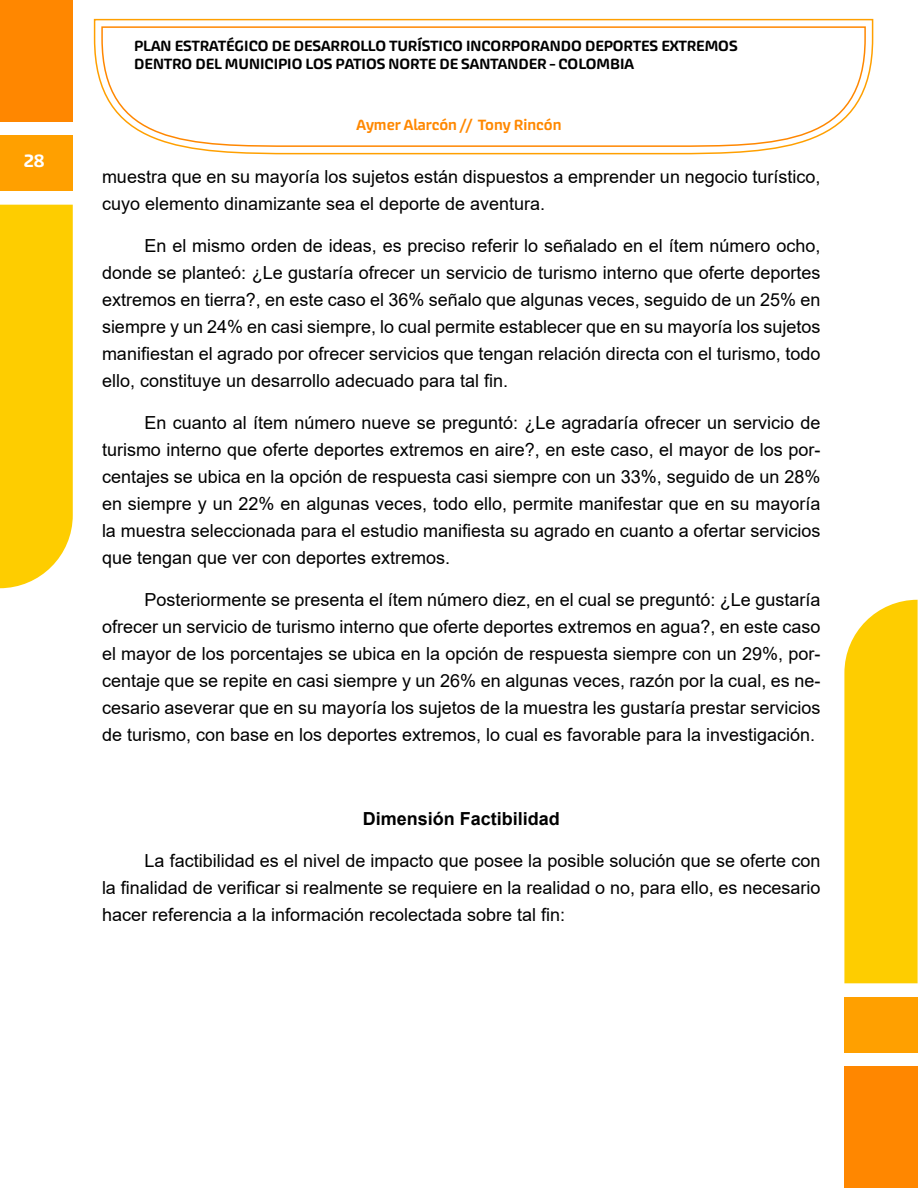
<style>
.page{position:relative;width:918px;height:1188px;background:#fff}
.page>*{position:absolute;margin:0;border:0;box-sizing:border-box;transform-origin:0 0}
.t1{font:18px/27px "Arial";color:#000;text-align:justify}
.t2{font:700 18px "Arial";color:#000}
.t3{font:500 18px "Akceler Aalt";color:#fff}
.t4{font:500 15px/18px "Akceler Aalt";color:#000}
.t5{font:500 15px "Akceler Aalt";color:#f80}
</style>
<div class="page">
<div style="left:0;top:0;width:73px;height:122px;background:#ff8700"></div>
<div style="left:0;top:135px;width:73px;height:56px;background:#ffa000"></div>
<div style="left:0;top:205px;width:73px;height:383px;background:#fecd00"></div>
<div style="left:844px;top:1066px;width:74px;height:122px;background:#ff8700"></div>
<div style="left:844px;top:997px;width:74px;height:56px;background:#ffa000"></div>
<div style="left:844px;top:600px;width:74px;height:383px;background:#fecd00"></div>
<svg style="left:93px;top:18px;width:781px;height:137px"></svg>
<svg style="left:101px;top:26px;width:766px;height:122px"></svg>
<p class="t3" style="left:24px;top:147px;width:22px">28</p>
<p class="t4" style="left:134px;top:36px;width:605px">PLAN ESTRATÉGICO DE DESARROLLO TURÍSTICO INCORPORANDO DEPORTES EXTREMOS<br>DENTRO DEL MUNICIPIO LOS PATIOS NORTE DE SANTANDER – COLOMBIA</p>
<p class="t5" style="left:356px;top:114px;width:207px">Aymer Alarcón // Tony Rincón</p>
<p class="t1" style="left:102px;top:163px;width:720px">muestra que en su mayoría los sujetos están dispuestos a emprender un negocio turístico, cuyo elemento dinamizante sea el deporte de aventura.</p>
<p class="t1" style="left:102px;top:232px;width:720px;text-indent:43px">En el mismo orden de ideas, es preciso referir lo señalado en el ítem número ocho, donde se planteó: ¿Le gustaría ofrecer un servicio de turismo interno que oferte deportes extremos en tierra?, en este caso el 36% señalo que algunas veces, seguido de un 25% en siempre y un 24% en casi siempre, lo cual permite establecer que en su mayoría los sujetos manifiestan el agrado por ofrecer servicios que tengan relación directa con el turismo, todo ello, constituye un desarrollo adecuado para tal fin.</p>
<p class="t1" style="left:102px;top:409px;width:720px;text-indent:43px">En cuanto al ítem número nueve se preguntó: ¿Le agradaría ofrecer un servicio de turismo interno que oferte deportes extremos en aire?, en este caso, el mayor de los por&shy;centajes se ubica en la opción de respuesta casi siempre con un 33%, seguido de un 28% en siempre y un 22% en algunas veces, todo ello, permite manifestar que en su mayoría la muestra seleccionada para el estudio manifiesta su agrado en cuanto a ofertar servicios que tengan que ver con deportes extremos.</p>
<p class="t1" style="left:102px;top:586px;width:720px;text-indent:43px">Posteriormente se presenta el ítem número diez, en el cual se preguntó: ¿Le gustaría ofrecer un servicio de turismo interno que oferte deportes extremos en agua?, en este caso el mayor de los porcentajes se ubica en la opción de respuesta siempre con un 29%, por&shy;centaje que se repite en casi siempre y un 26% en algunas veces, razón por la cual, es ne&shy;cesario aseverar que en su mayoría los sujetos de la muestra les gustaría prestar servicios de turismo, con base en los deportes extremos, lo cual es favorable para la investigación.</p>
<p class="t2" style="left:363px;top:806px;width:199px">Dimensión Factibilidad</p>
<p class="t1" style="left:102px;top:847px;width:720px;text-indent:43px">La factibilidad es el nivel de impacto que posee la posible solución que se oferte con la finalidad de verificar si realmente se requiere en la realidad o no, para ello, es necesario hacer referencia a la información recolectada sobre tal fin:</p>
</div>
